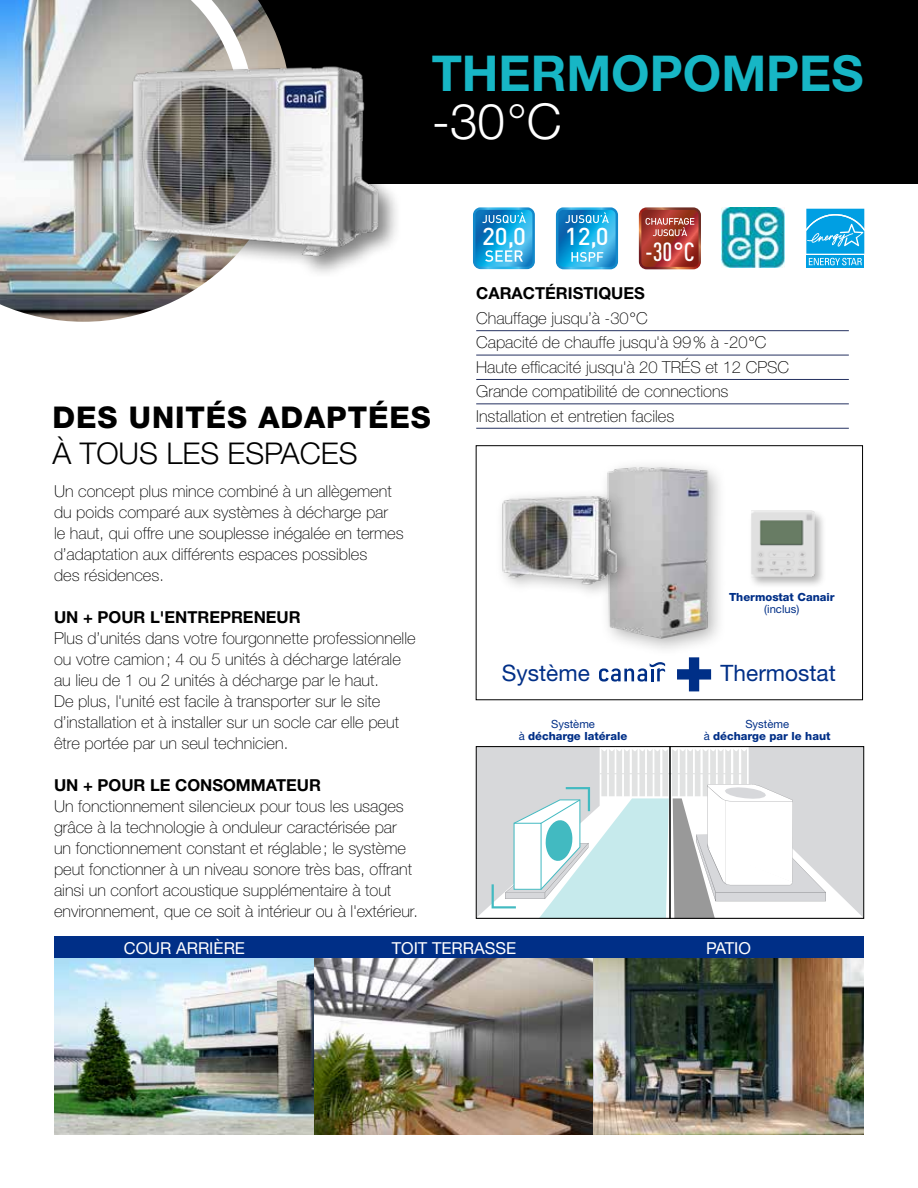
<style>
.page{position:relative;width:918px;height:1188px;background:#fff}
.page>*{position:absolute;margin:0;border:0;box-sizing:border-box;transform-origin:0 0}
.t1{font:900 67.5px "Helvetica Neue LT Pro";color:#002f87}
.t2{font:700 49.5px "Helvetica Neue LT Pro";color:#17b6c5}
.t3{font:300 49.5px "Helvetica Neue LT Pro";color:#fff}
.t4{font:800 30px "Helvetica Neue LT Pro";letter-spacing:.03em;color:#000}
.t5{font:300 30px "Helvetica Neue LT Pro";color:#000}
.t6{font:500 condensed 25.95px "DINOT";color:#fff}
.t7{font:500 24.15px "DINOT";color:#fff}
.t8{font:22.65px "Helvetica Neue LT Pro";color:#002f87}
.t9{font:100 16.5px/21px "Helvetica Neue LT Pro";color:#000}
.t10{font:700 16.5px "Helvetica Neue LT Pro";color:#000}
.t11{font:16.5px "Helvetica Neue LT Pro";color:#fff}
.t12{font:800 11.25px/12px "Helvetica Neue LT Pro";color:#002f87;text-align:center}
.t13{font:11.25px "Helvetica Neue LT Pro";color:#002f87}
.s1{font-family:"DIN Pro"}
.s2{font-weight:400}
</style>
<div class="page">
<div style="left:0;top:0;width:918px;height:183px;background:#000"></div>
<img style="left:0;top:5px;width:285px;height:317px">
<img style="left:0;top:0;width:261px;height:261px">
<div style="left:127px;top:61px;width:276px;height:218px;background:#000;opacity:.5"></div>
<img style="left:132px;top:66px;width:247px;height:194px">
<img style="left:722px;top:208px;width:62px;height:60px">
<svg style="left:639px;top:207px;width:62px;height:62px;background:#ab463b"></svg>
<svg style="left:556px;top:207px;width:62px;height:62px;background:#2ea3da"></svg>
<svg style="left:473px;top:207px;width:62px;height:62px;background:#32a5da"></svg>
<svg style="left:806px;top:208px;width:59px;height:60px;background:#30b1e8"></svg>
<hr style="left:476px;top:330px;width:373px;height:1px;background:#253161">
<hr style="left:476px;top:355px;width:373px;height:1px;background:#253161">
<hr style="left:476px;top:379px;width:373px;height:1px;background:#253161">
<hr style="left:476px;top:404px;width:373px;height:1px;background:#253161">
<hr style="left:476px;top:428px;width:373px;height:1px;background:#253161">
<img style="left:54px;top:958px;width:810px;height:177px">
<div style="left:54px;top:937px;width:810px;height:21px;background:#002f87"></div>
<svg style="left:478px;top:748px;width:384px;height:168px"></svg>
<div style="left:476px;top:746px;width:388px;height:172px;border:1px solid #000"></div>
<div style="left:599px;top:457px;width:128px;height:200px;background:#000;opacity:.3"></div>
<img style="left:602px;top:465px;width:110px;height:177px">
<div style="left:494px;top:489px;width:140px;height:111px;background:#000;opacity:.29"></div>
<img style="left:496px;top:489px;width:122px;height:97px">
<svg style="left:599px;top:662px;width:66px;height:20px"></svg>
<div style="left:749px;top:509px;width:78px;height:80px;background:#000;opacity:.3"></div>
<img style="left:751px;top:510px;width:68px;height:68px">
<h2 class="t2" style="left:432px;top:43px;width:433px">THERMOPOMPES</h2>
<h2 class="t3" style="left:432px;top:91px;width:132px">-30°C</h2>
<h3 class="t7" style="left:482px;top:221px;width:45px">20,0</h3>
<p class="t10" style="left:476px;top:282px;width:170px">CARACTÉRISTIQUES</p>
<p class="t9" style="left:476px;top:306px;width:314px;line-height:24.5px">Chauffage jusqu’à -30°C<br>Capacité de chauffe jusqu'à 99% à -20°C Haute efficacité jusqu'à 20 TRÉS et 12 CPSC Grande compatibilité de connections</p>
<h3 class="t7" style="left:565px;top:221px;width:45px">12,0</h3>
<h3 class="t6" style="left:645px;top:237px;width:51px">-30<span class="s1">°C</span></h3>
<h3 class="t4" style="left:53px;top:399px;width:380px">DES UNITÉS ADAPTÉES</h3>
<p class="t9" style="left:476px;top:405px;width:200px">Installation et entretien faciles</p>
<h3 class="t5" style="left:53px;top:435px;width:307px">À TOUS LES ESPACES</h3>
<p class="t9" style="left:54px;top:480px;width:351px">Un concept plus mince combiné à un allègement du poids comparé aux systèmes à décharge par<br>le haut, qui offre une souplesse inégalée en termes d’adaptation aux différents espaces possibles<br>des résidences.</p>
<p class="t10" style="left:54px;top:607px;width:248px">UN + POUR L'ENTREPRENEUR</p>
<p class="t9" style="left:54px;top:627px;width:363px">Plus d’unités dans votre fourgonnette professionnelle ou votre camion; 4 ou 5 unités à décharge latérale au lieu de 1 ou 2 unités à décharge par le haut.<br>De plus, l'unité est facile à transporter sur le site d’installation et à installer sur un socle car elle peut être portée par un seul technicien.</p>
<p class="t10" style="left:54px;top:775px;width:268px">UN + POUR LE CONSOMMATEUR</p>
<p class="t9" style="left:54px;top:795px;width:365px">Un fonctionnement silencieux pour tous les usages grâce à la technologie à onduleur caractérisée par un fonctionnement constant et réglable; le système peut fonctionner à un niveau sonore très bas, offrant ainsi un confort acoustique supplémentaire à tout environnement, que ce soit à intérieur ou à l'extérieur.</p>
<p class="t12" style="left:729px;top:591px;width:107px">Thermostat Canair</p>
<p class="t13" style="left:764px;top:602px;width:36px">(inclus)</p>
<h3 class="t8" style="left:502px;top:659px;width:89px">Système</h3>
<h1 class="t1" style="left:674px;top:627px;width:42px">+</h1>
<h3 class="t8" style="left:721px;top:659px;width:117px">Thermostat</h3>
<p class="t12" style="left:519px;top:718px;width:110px"><span class="s2">Système<br>à</span> décharge latérale</p>
<p class="t12" style="left:704px;top:718px;width:128px"><span class="s2">Système<br>à</span> décharge par le haut</p>
<p class="t11" style="left:124px;top:938px;width:123px">COUR ARRIÈRE</p>
<p class="t11" style="left:392px;top:938px;width:126px">TOIT TERRASSE</p>
<p class="t11" style="left:706px;top:938px;width:46px">PATIO</p>
</div>
